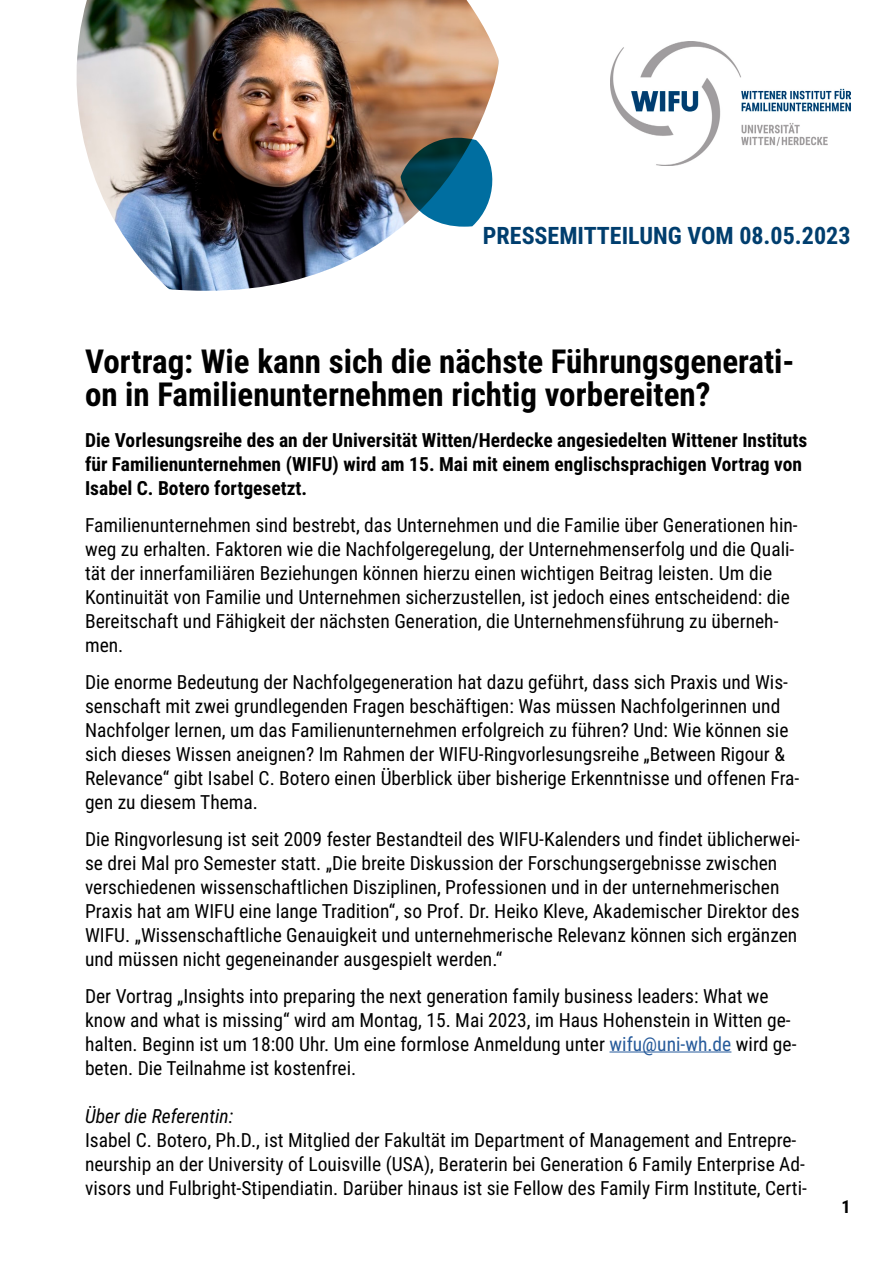
<style>
.page{position:relative;width:893px;height:1263px;background:#fff}
.page>*{position:absolute;margin:0;border:0;box-sizing:border-box;transform-origin:0 0}
.t1{font:700 33px/33px "Roboto Condensed";color:#000}
.t2{font:700 24px "Roboto Condensed";color:#003e6e}
.t3{font:19.5px/24px "Roboto Condensed";color:#000}
.t4{font:700 19.5px/24px "Roboto Condensed";color:#000}
.t5{font:italic 19.5px "Roboto Condensed";color:#000}
.t6{font:700 18px "Roboto Condensed";color:#000}
.s1{color:#275b9b}
</style>
<div class="page">
<img style="left:77px;top:0;width:422px;height:291px">
<svg style="left:400px;top:138px;width:98px;height:89px;background:#3d7689"></svg>
<hr style="left:609px;top:1051px;width:122px;height:1px;background:#275b9b">
<img style="left:610px;top:42px;width:240px;height:124px">
<p class="t2" style="left:483px;top:219px;width:369px">PRESSEMITTEILUNG VOM 08.05.2023</p>
<h1 class="t1" style="left:85px;top:344px;width:711px">Vortrag: Wie kann sich die nächste Führungsgenerati&shy;on in Familienunternehmen richtig vorbereiten?</h1>
<p class="t4" style="left:85px;top:428px;width:724px">Die Vorlesungsreihe des an der Universität Witten/Herdecke angesiedelten Wittener Instituts für Familienunternehmen (WIFU) wird am 15. Mai mit einem englischsprachigen Vortrag von<br>Isabel C. Botero fortgesetzt.</p>
<p class="t3" style="left:85px;top:513px;width:714px">Familienunternehmen sind bestrebt, das Unternehmen und die Familie über Generationen hin&shy;weg zu erhalten. Faktoren wie die Nachfolgeregelung, der Unternehmenserfolg und die Quali&shy;tät der innerfamiliären Beziehungen können hierzu einen wichtigen Beitrag leisten. Um die Kontinuität von Familie und Unternehmen sicherzustellen, ist jedoch eines entscheidend: die Bereitschaft und Fähigkeit der nächsten Generation, die Unternehmensführung zu überneh&shy;men.</p>
<p class="t3" style="left:85px;top:669px;width:716px">Die enorme Bedeutung der Nachfolgegeneration hat dazu geführt, dass sich Praxis und Wis&shy;senschaft mit zwei grundlegenden Fragen beschäftigen: Was müssen Nachfolgerinnen und Nachfolger lernen, um das Familienunternehmen erfolgreich zu führen? Und: Wie können sie sich dieses Wissen aneignen? Im Rahmen der WIFU-Ringvorlesungsreihe „Between Rigour &amp; Relevance“ gibt Isabel C. Botero einen Überblick über bisherige Erkenntnisse und offenen Fra&shy;gen zu diesem Thema.</p>
<p class="t3" style="left:85px;top:826px;width:716px">Die Ringvorlesung ist seit 2009 fester Bestandteil des WIFU-Kalenders und findet üblicherwei&shy;se drei Mal pro Semester statt. „Die breite Diskussion der Forschungsergebnisse zwischen verschiedenen wissenschaftlichen Disziplinen, Professionen und in der unternehmerischen Praxis hat am WIFU eine lange Tradition“, so Prof. Dr. Heiko Kleve, Akademischer Direktor des WIFU. „Wissenschaftliche Genauigkeit und unternehmerische Relevanz können sich ergänzen und müssen nicht gegeneinander ausgespielt werden.“</p>
<p class="t3" style="left:85px;top:983px;width:713px">Der Vortrag „Insights into preparing the next generation family business leaders: What we know and what is missing“ wird am Montag, 15. Mai 2023, im Haus Hohenstein in Witten ge&shy;halten. Beginn ist um 18:00 Uhr. Um eine formlose Anmeldung unter <span class="s1">wifu@uni-wh.de</span> wird ge&shy;beten. Die Teilnahme ist kostenfrei.</p>
<p class="t5" style="left:85px;top:1102px;width:150px">Über die Referentin:</p>
<p class="t3" style="left:85px;top:1127px;width:723px">Isabel C. Botero, Ph.D., ist Mitglied der Fakultät im Department of Management and Entrepre&shy;neurship an der University of Louisville (USA), Beraterin bei Generation 6 Family Enterprise Ad&shy;visors und Fulbright-Stipendiatin. Darüber hinaus ist sie Fellow des Family Firm Institute, Certi-</p>
<p class="t6" style="left:841px;top:1194px;width:11px">1</p>
</div>
